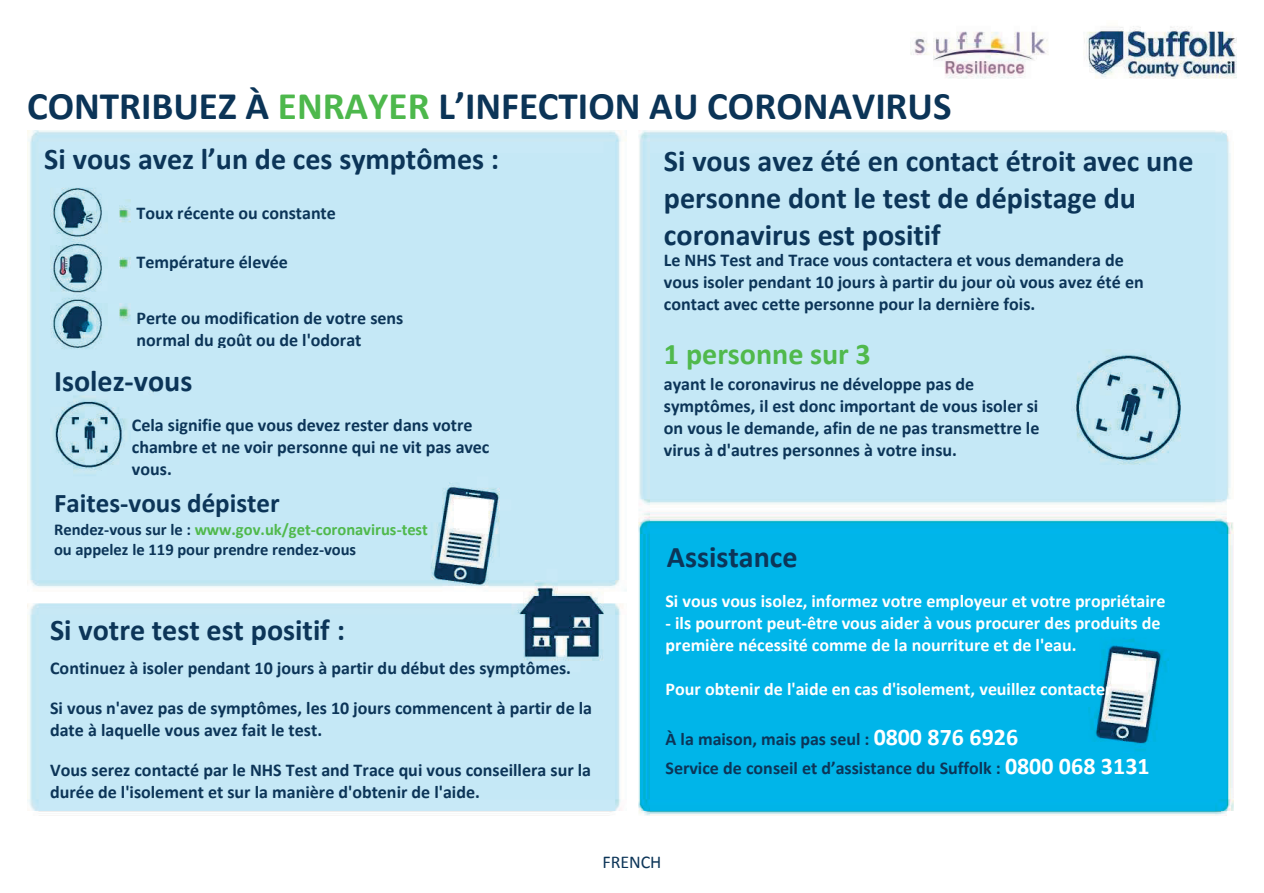
<style>
.page{position:relative;width:1264px;height:893px;background:#fff}
.page>*{position:absolute;margin:0;border:0;box-sizing:border-box;transform-origin:0 0}
.t1{font:700 39px "Calibri";color:#0b3457}
.t2{font:700 30.15px "Calibri";color:#0c3558}
.t3{font:700 30px/36.8px "Calibri";color:#0c3558}
.t4{font:700 30px "Calibri";color:#50b94c}
.t5{font:700 27px "Calibri";color:#0c3558}
.t6{font:700 18px/21.9px "Calibri";color:#0c3558}
.t7{font:700 18px/22px "Calibri";color:#fff}
.t8{font:18px "Calibri";letter-spacing:-.005em;color:#0c3558}
.t9{font:700 16.5px/20.1px "Calibri";letter-spacing:-.005em;color:#0c3558}
.s1{color:#4db84c}
.s2{color:#50b94c}
.s3{font-size:24px;color:#fff}
</style>
<div class="page">
<img style="left:910px;top:26px;width:326px;height:53px">
<img style="left:27px;top:130px;width:1205px;height:685px">
<h1 class="t1" style="left:27px;top:79px;width:925px">CONTRIBUEZ À <span class="s1">ENRAYER</span> L’INFECTION AU CORONAVIRUS</h1>
<h3 class="t3" style="left:44px;top:141px;width:456px">Si vous avez l’un de ces symptômes :</h3>
<p class="t6" style="left:136px;top:201px;width:201px">Toux récente ou constante</p>
<p class="t6" style="left:136px;top:251px;width:153px">Température élevée</p>
<h3 class="t3" style="left:663px;top:142px;width:531px">Si vous avez été en contact étroit avec une personne dont le test de dépistage du</h3>
<h2 class="t2" style="left:663px;top:213px;width:278px">coronavirus est positif</h2>
<p class="t6" style="left:663px;top:249px;width:481px">Le NHS Test and Trace vous contactera et vous demandera de vous isoler pendant 10 jours à partir du jour où vous avez été en contact avec cette personne pour la dernière fois.</p>
<h3 class="t4" style="left:663px;top:333px;width:208px">1 personne sur 3</h3>
<p class="t6" style="left:663px;top:372px;width:377px">ayant le coronavirus ne développe pas de symptômes, il est donc important de vous isoler si on vous le demande, afin de ne pas transmettre le virus à d'autres personnes à votre insu.</p>
<p class="t6" style="left:136px;top:307px;width:268px">Perte ou modification de votre sens normal du goût ou de l'odorat</p>
<h3 class="t3" style="left:54px;top:362px;width:140px">Isolez-vous</h3>
<p class="t6" style="left:132px;top:413px;width:359px">Cela signifie que vous devez rester dans votre chambre et ne voir personne qui ne vit pas avec vous.</p>
<h3 class="t5" style="left:54px;top:484px;width:227px">Faites-vous dépister</h3>
<p class="t9" style="left:54px;top:519px;width:375px">Rendez-vous sur le : <span class="s2">www.gov.uk/get-coronavirus-test </span>ou appelez le 119 pour prendre rendez-vous</p>
<h3 class="t3" style="left:50px;top:611px;width:296px">Si votre test est positif :</h3>
<p class="t6" style="left:50px;top:657px;width:522px">Continuez à isoler pendant 10 jours à partir du début des symptômes.</p>
<p class="t6" style="left:50px;top:697px;width:543px">Si vous n'avez pas de symptômes, les 10 jours commencent à partir de la date à laquelle vous avez fait le test.</p>
<p class="t6" style="left:50px;top:758px;width:542px">Vous serez contacté par le NHS Test and Trace qui vous conseillera sur la durée de l'isolement et sur la manière d'obtenir de l'aide.</p>
<h3 class="t3" style="left:666px;top:538px;width:132px">Assistance</h3>
<p class="t7" style="left:665px;top:589px;width:501px">Si vous vous isolez, informez votre employeur et votre propriétaire</p>
<p class="t7" style="left:665px;top:611px;width:496px">- ils pourront peut-être vous aider à vous procurer des produits de première nécessité comme de la nourriture et de l'eau.</p>
<p class="t7" style="left:665px;top:677px;width:447px">Pour obtenir de l'aide en cas d'isolement, veuillez contacter</p>
<p class="t6" style="left:665px;top:723px;width:485px;line-height:29.4px">À la maison, mais pas seul : <span class="s3">0800 876 6926<br></span>Service de conseil et d’assistance du Suffolk : <span class="s3">0800 068 3131</span></p>
<p class="t8" style="left:602px;top:849px;width:60px">FRENCH</p>
</div>
